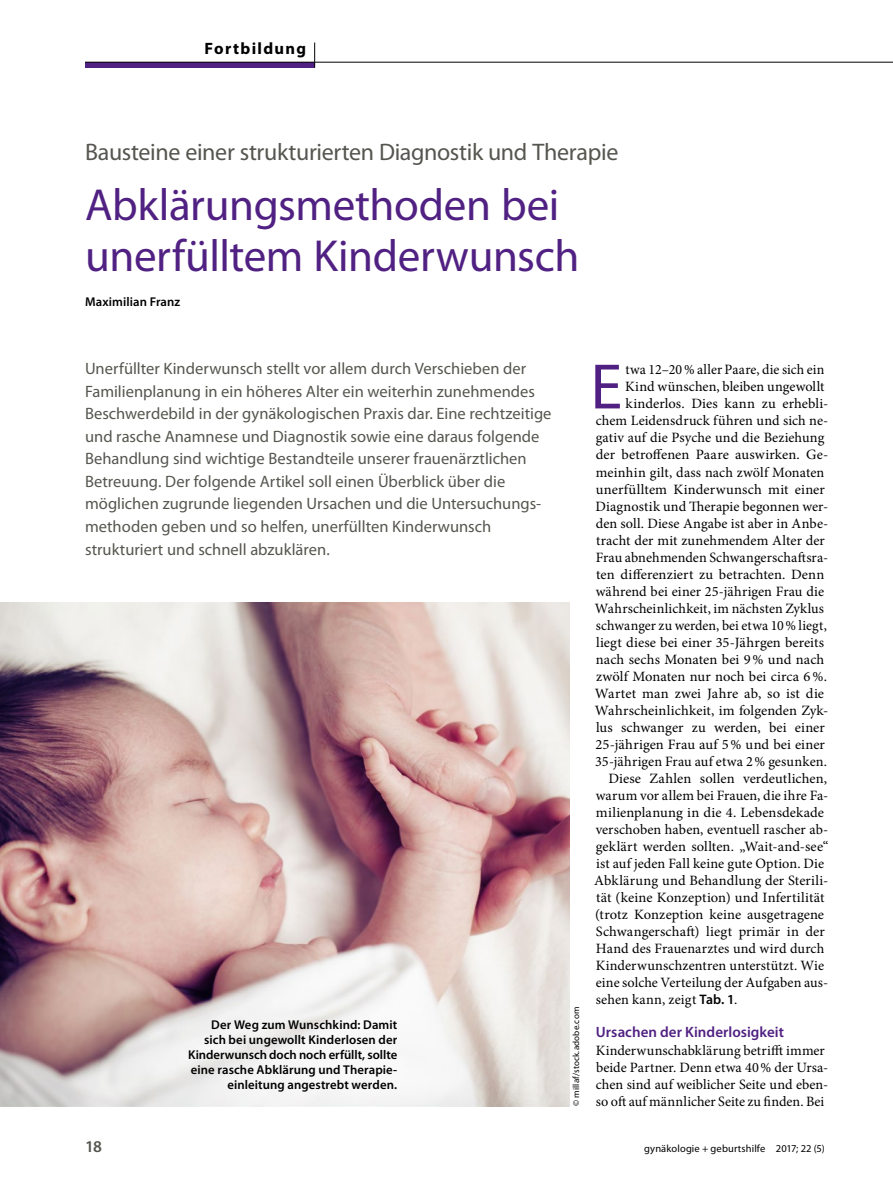
<style>
.page{position:relative;width:893px;height:1187px;background:#fff}
.page>*{position:absolute;margin:0;border:0;box-sizing:border-box;transform-origin:0 0}
.Para_Initial_1{font:64.65px "Myriad Pro";color:#502182}
.Title_1{font:45px/51px "Myriad Pro";letter-spacing:-.005em;color:#502182}
.SuperTitle_x{font:24px "Myriad Pro";letter-spacing:-.015em;color:#56554f}
.Trailer_2-row{font:16.5px/22.5px "Myriad Pro";color:#56554f}
.Category_x{font:700 16.5px "Myriad Pro";letter-spacing:.08em;color:#000}
.NoXML_Pagina{font:600 16.5px "Myriad Pro";color:#56554f}
.SectionHeading_1{font:600 15px "Myriad Pro";color:#502182}
.Para_Initial_1-2{font:14.25px "Minion Pro Regular 2";letter-spacing:.005em;color:#000}
.Para_Indent{font:14.25px/17px "Minion Pro Regular 2";letter-spacing:.005em;color:#000}
.Para_x{font:14.25px/17px "Minion Pro Regular 2";color:#000}
.Image_Caption_x{font:600 12.75px/15px "Myriad Pro";letter-spacing:.005em;color:#000;text-align:right}
.Author_SubTitle{font:600 12.75px "Myriad Pro";letter-spacing:.005em;color:#000}
.NoXML_Pagina-2{font:10.5px "Myriad Pro";letter-spacing:.015em;color:#000}
.t1{font:9px "Myriad Pro";letter-spacing:.015em;color:#000}
.s1{font-family:"Myriad Pro";font-weight:600;font-size:13.8px}
</style>
<div class="page">
<img style="left:0;top:602px;width:570px;height:504px">
<div style="left:85px;top:62px;width:230px;height:5px;background:#502182"></div>
<hr style="left:85px;top:62px;width:230px;height:1px;background:#000">
<hr style="left:315px;top:62px;width:578px;height:1px;background:#000">
<svg style="left:314px;top:43px;width:1px;height:24px"></svg>
<p class="Category_x" style="left:204px;top:37px;width:103px">Fortbildung</p>
<p class="SuperTitle_x" style="left:85px;top:137px;width:535px">Bausteine einer strukturierten Diagnostik und Therapie</p>
<p class="Title_1" style="left:85px;top:178px;width:496px">Abklärungsmethoden bei unerfülltem Kinderwunsch</p>
<p class="Author_SubTitle" style="left:85px;top:294px;width:97px">Maximilian Franz</p>
<p class="Trailer_2-row" style="left:85px;top:357px;width:468px">Unerfüllter Kinderwunsch stellt vor allem durch Verschieben der Familienplanung in ein höheres Alter ein weiterhin zunehmendes Beschwerdebild in der gynäkologischen Praxis dar. Eine rechtzeitige und rasche Anamnese und Diagnostik sowie eine daraus folgende Behandlung sind wichtige Bestandteile unserer frauenärztlichen Betreuung. Der folgende Artikel soll einen Überblick über die möglichen zugrunde liegenden Ursachen und die Untersuchungs&shy;methoden geben und so helfen, unerfüllten Kinderwunsch strukturiert und schnell abzuklären.</p>
<p class="Para_Initial_1" style="left:590px;top:347px;width:33px">E</p>
<p class="Para_Initial_1-2" style="left:626px;top:360px;width:200px">twa 12–20% aller Paare, die sich ein</p>
<p class="Para_Initial_1-2" style="left:625px;top:377px;width:201px">Kind wünschen, bleiben ungewollt</p>
<p class="Para_Initial_1-2" style="left:626px;top:394px;width:204px">kinderlos. Dies kann zu erhebli-</p>
<p class="Para_Initial_1-2" style="left:596px;top:411px;width:234px">chem Leidensdruck führen und sich ne-</p>
<p class="Para_Initial_1-2" style="left:596px;top:428px;width:230px">gativ auf die Psyche und die Beziehung</p>
<p class="Para_Initial_1-2" style="left:596px;top:445px;width:234px">der betroffenen Paare auswirken. Ge-</p>
<p class="Para_Initial_1-2" style="left:596px;top:462px;width:230px">meinhin gilt, dass nach zwölf Monaten</p>
<p class="Para_Initial_1-2" style="left:596px;top:479px;width:230px">unerfülltem Kinderwunsch mit einer</p>
<p class="Para_Initial_1-2" style="left:596px;top:496px;width:234px">Diagnostik und Therapie begonnen wer-</p>
<p class="Para_Initial_1-2" style="left:596px;top:513px;width:234px">den soll. Diese Angabe ist aber in Anbe-</p>
<p class="Para_Initial_1-2" style="left:596px;top:530px;width:230px">tracht der mit zunehmendem Alter der</p>
<p class="Para_Initial_1-2" style="left:596px;top:547px;width:234px">Frau abnehmenden Schwangerschaftsra-</p>
<p class="Para_Initial_1-2" style="left:596px;top:564px;width:230px">ten differenziert zu betrachten. Denn</p>
<p class="Para_Initial_1-2" style="left:596px;top:581px;width:230px">während bei einer 25-jährigen Frau die</p>
<p class="Para_Initial_1-2" style="left:595px;top:598px;width:231px">Wahrscheinlichkeit, im nächsten Zyklus</p>
<p class="Para_Initial_1-2" style="left:596px;top:615px;width:233px">schwanger zu werden, bei etwa 10% liegt,</p>
<p class="Para_Initial_1-2" style="left:596px;top:632px;width:229px">liegt diese bei einer 35-Jährgen bereits</p>
<p class="Para_Initial_1-2" style="left:596px;top:649px;width:230px">nach sechs Monaten bei 9% und nach</p>
<p class="Para_Initial_1-2" style="left:596px;top:666px;width:232px">zwölf Monaten nur noch bei circa 6%.</p>
<p class="Para_Initial_1-2" style="left:595px;top:683px;width:231px">Wartet man zwei Jahre ab, so ist die</p>
<p class="Para_Initial_1-2" style="left:595px;top:700px;width:235px">Wahrscheinlichkeit, im folgenden Zyk-</p>
<p class="Para_Initial_1-2" style="left:596px;top:717px;width:230px">lus schwanger zu werden, bei einer</p>
<p class="Para_Initial_1-2" style="left:595px;top:734px;width:231px">25-jährigen Frau auf 5% und bei einer</p>
<p class="Para_Initial_1-2" style="left:595px;top:751px;width:233px">35-jährigen Frau auf etwa 2% gesunken.</p>
<p class="Para_Indent" style="left:594px;top:769px;width:236px;text-indent:14px">Diese Zahlen sollen verdeutlichen, warum vor allem bei Frauen, die ihre Fa&shy;milienplanung in die 4. Lebensdekade verschoben haben, eventuell rascher ab&shy;geklärt werden sollten. „Wait-and-see“ ist auf jeden Fall keine gute Option. Die Abklärung und Behandlung der Sterili&shy;tät (keine Konzeption) und Infertilität (trotz Konzeption keine ausgetragene Schwangerschaft) liegt primär in der Hand des Frauenarztes und wird durch Kinderwunschzentren unterstützt. Wie eine solche Verteilung der Aufgaben aus&shy;sehen kann, zeigt <span class="s1">Tab. 1</span>.</p>
<p class="SectionHeading_1" style="left:596px;top:1021px;width:190px">Ursachen der Kinderlosigkeit</p>
<p class="Para_x" style="left:596px;top:1042px;width:234px">Kinderwunschabklärung betrifft immer beide Partner. Denn etwa 40% der Ursa&shy;chen sind auf weiblicher Seite und eben&shy;so oft auf männlicher Seite zu finden. Bei</p>
<p class="t1" style="left:571px;top:1106px;width:101px;rotate:-90deg">© millaf/stock.adobe.com</p>
<p class="Image_Caption_x" style="left:188px;top:1016px;width:211px">Der Weg zum Wunschkind: Damit sich bei ungewollt Kinderlosen der Kinderwunsch doch noch erfüllt, sollte eine rasche Abklärung und Therapie&shy;einleitung angestrebt werden.</p>
<p class="NoXML_Pagina" style="left:85px;top:1135px;width:18px">18</p>
<p class="NoXML_Pagina-2" style="left:644px;top:1141px;width:182px">gynäkologie + geburtshilfe 2017; 22 (5)</p>
</div>
